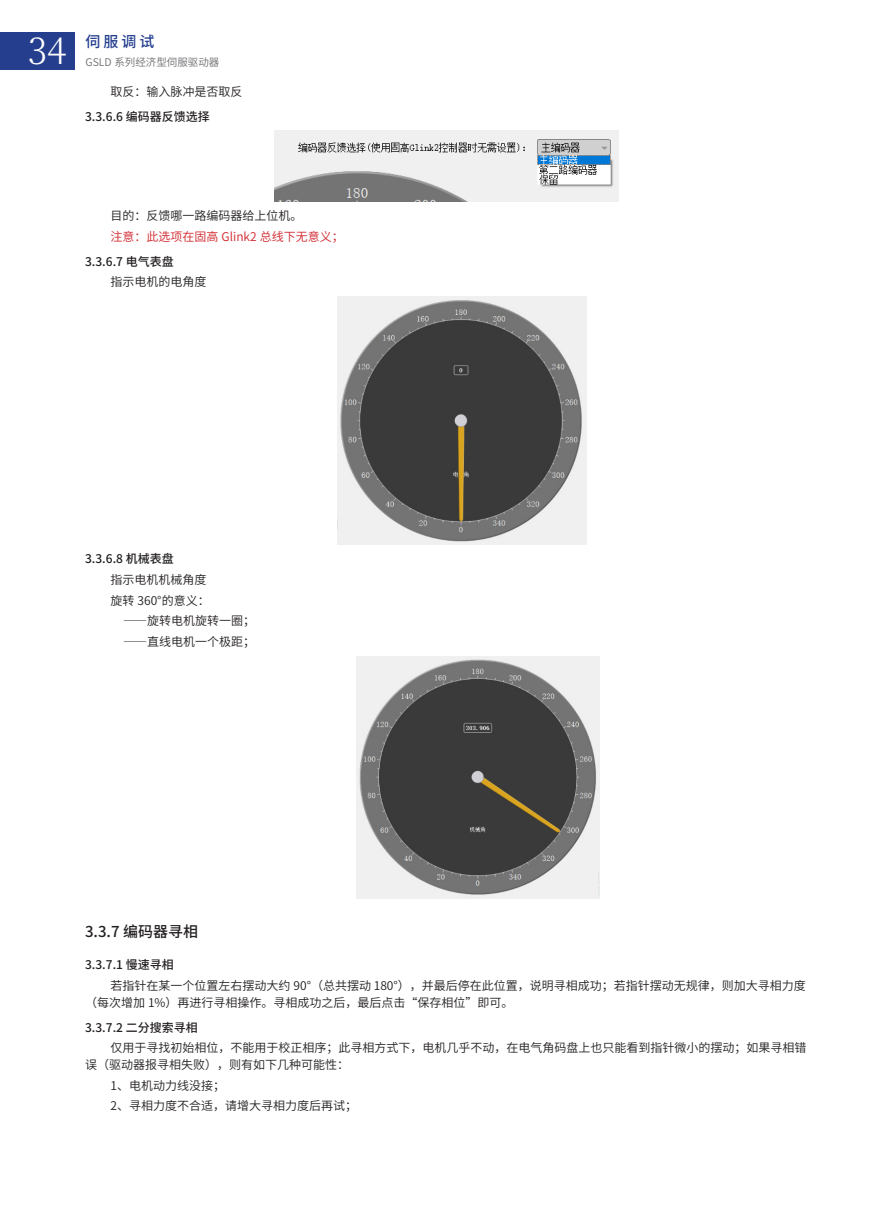
<style>
.page{position:relative;width:893px;height:1212px;background:#fff}
.page>*{position:absolute;margin:0;border:0;box-sizing:border-box;transform-origin:0 0}
.t1{font:300 36px "Source Han Serif SC";color:#fff}
.三级标题{font:500 15px "Source Han Sans CN";color:#231f20}
.t2{font:500 15px "Source Han Sans CN";color:#253f8e}
.正文{font:12px/16.5px "Source Han Sans CN";color:#231f20}
.正文-2{font:500 12px "Source Han Sans CN";color:#231f20}
.正文-3{font:12px "Source Han Sans CN";color:#d1232a}
.t3{font:10.5px "Source Han Sans CN";color:#6c6d70}
</style>
<div class="page">
<div style="left:0;top:32px;width:75px;height:37px;background:#253f8e"></div>
<hr style="left:892px;top:32px;width:1px;height:37px;background:#253f8e">
<img style="left:275px;top:131px;width:343px;height:71px">
<img style="left:338px;top:297px;width:248px;height:248px">
<img style="left:357px;top:656px;width:242px;height:243px">
<h1 class="t1" style="left:28px;top:30px;width:40px">34</h1>
<p class="t2" style="left:86px;top:33px;width:70px">伺服调试</p>
<p class="t3" style="left:86px;top:56px;width:135px">GSLD 系列经济型伺服驱动器</p>
<p class="正文" style="left:111px;top:83px;width:133px">取反：输入脉冲是否取反</p>
<p class="正文-2" style="left:85px;top:109px;width:126px">3.3.6.6 编码器反馈选择</p>
<p class="正文" style="left:111px;top:207px;width:193px">目的：反馈哪一路编码器给上位机。</p>
<p class="正文-3" style="left:111px;top:229px;width:235px">注意：此选项在固高 Glink2 总线下无意义；</p>
<p class="正文-2" style="left:85px;top:254px;width:90px">3.3.6.7 电气表盘</p>
<p class="正文" style="left:111px;top:274px;width:97px">指示电机的电角度</p>
<p class="正文-2" style="left:85px;top:552px;width:90px">3.3.6.8 机械表盘</p>
<p class="正文" style="left:111px;top:571px;width:97px">指示电机机械角度</p>
<p class="正文" style="left:111px;top:592px;width:101px">旋转 360°的意义：</p>
<p class="正文" style="left:123px;top:613px;width:133px">——旋转电机旋转一圈；</p>
<p class="正文" style="left:123px;top:634px;width:133px">——直线电机一个极距；</p>
<p class="三级标题" style="left:85px;top:923px;width:114px">3.3.7 编码器寻相</p>
<p class="正文-2" style="left:85px;top:958px;width:90px">3.3.7.1 慢速寻相</p>
<p class="正文" style="left:85px;top:978px;width:722px;text-indent:26px">若指针在某一个位置左右摆动大约 90°（总共摆动 180°），并最后停在此位置，说明寻相成功；若指针摆动无规律，则加大寻相力度（每次增加 1%）再进行寻相操作。寻相成功之后，最后点击“保存相位”即可。</p>
<p class="正文-2" style="left:85px;top:1020px;width:114px">3.3.7.2 二分搜索寻相</p>
<p class="正文" style="left:85px;top:1040px;width:723px;text-indent:26px">仅用于寻找初始相位，不能用于校正相序；此寻相方式下，电机几乎不动，在电气角码盘上也只能看到指针微小的摆动；如果寻相错误（驱动器报寻相失败），则有如下几种可能性：</p>
<p class="正文" style="left:111px;top:1077px;width:116px">1、电机动力线没接；</p>
<p class="正文" style="left:111px;top:1098px;width:248px">2、寻相力度不合适，请增大寻相力度后再试；</p>
</div>
